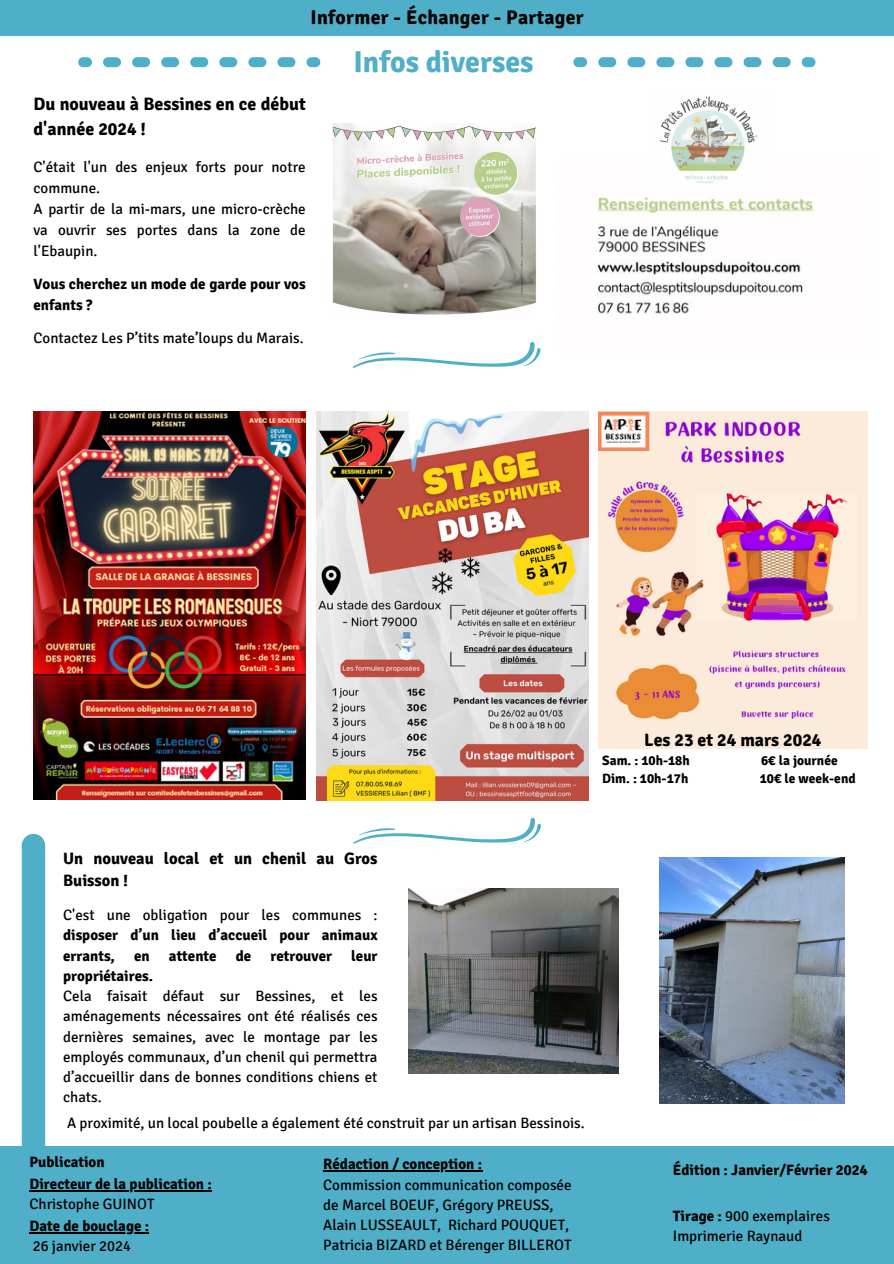
<style>
.page{position:relative;width:894px;height:1264px;background:#fff}
.page>*{position:absolute;margin:0;border:0;box-sizing:border-box;transform-origin:0 0}
.t1{font:700 30px "Signika";color:#4fafc8}
.t2{font:700 19.8px "Signika";letter-spacing:.015em;color:#000}
.t3{font:700 18px/24.8px "Signika";color:#000}
.t4{font:700 16.5px/22.5px "Signika";color:#000}
.t5{font:15px/20.2px "Signika";color:#000}
.t6{font:700 15px/20.2px "Signika";color:#000}
.t7{font:700 13.5px "Signika";color:#000}
.s1{font-weight:400}
.s2{font-weight:700}
</style>
<div class="page">
<div style="left:0;top:0;width:893px;height:36px;background:#4fafc8"></div>
<div style="left:306px;top:57px;width:14px;height:10px;background:#4fafc8;border-radius:5px"></div>
<svg style="left:103px;top:57px;width:192px;height:10px"></svg>
<div style="left:78px;top:57px;width:14px;height:10px;background:#4fafc8;border-radius:5px"></div>
<div style="left:801px;top:57px;width:14px;height:10px;background:#4fafc8;border-radius:5px"></div>
<svg style="left:598px;top:57px;width:192px;height:10px"></svg>
<div style="left:573px;top:57px;width:14px;height:10px;background:#4fafc8;border-radius:5px"></div>
<svg style="left:353px;top:817px;width:188px;height:26px"></svg>
<div style="left:22px;top:833px;width:23px;height:352px;background:#4fafc8;border-radius:12px"></div>
<div style="left:0;top:1146px;width:448px;height:117px;background:#4fafc8"></div>
<div style="left:438px;top:1146px;width:455px;height:117px;background:#4fafc8"></div>
<img style="left:333px;top:123px;width:203px;height:192px">
<svg style="left:353px;top:342px;width:188px;height:26px"></svg>
<img style="left:33px;top:411px;width:273px;height:388px">
<img style="left:598px;top:411px;width:269px;height:337px">
<img style="left:316px;top:411px;width:272px;height:389px">
<img style="left:408px;top:888px;width:210px;height:184px">
<img style="left:597px;top:196px;width:217px;height:118px">
<img style="left:659px;top:96px;width:99px;height:88px">
<img style="left:659px;top:857px;width:184px;height:246px">
<hr style="left:29px;top:1190px;width:183px;height:1px;background:#000">
<hr style="left:29px;top:1232px;width:120px;height:1px;background:#000">
<hr style="left:323px;top:1170px;width:159px;height:1px;background:#000">
<img style="left:598px;top:411px;width:51px;height:39px">
<h4 class="t2" style="left:310px;top:5px;width:275px">Informer - Échanger - Partager</h4>
<p class="t3" style="left:33px;top:92px;width:274px">Du nouveau à Bessines en ce début d'année 2024 !</p>
<p class="t5" style="left:33px;top:156px;width:274px;line-height:21px">C'était l'un des enjeux forts pour notre commune.<br>A partir de la mi-mars, une micro-crèche va ouvrir ses portes dans la zone de l'Ebaupin.</p>
<p class="t6" style="left:33px;top:273px;width:274px;line-height:21px">Vous cherchez un mode de garde pour vos enfants ?</p>
<p class="t5" style="left:33px;top:328px;width:271px">Contactez Les P’tits mate’loups du Marais.</p>
<p class="t1" style="left:353px;top:44px;width:181px">Infos diverses</p>
<h3 class="t3" style="left:644px;top:727px;width:179px">Les 23 et 24 mars 2024</h3>
<h4 class="t7" style="left:602px;top:752px;width:89px">Sam. : 10h-18h</h4>
<p class="t7" style="left:761px;top:752px;width:78px">6€ la journée</p>
<p class="t7" style="left:602px;top:770px;width:88px">Dim. : 10h-17h</p>
<p class="t7" style="left:759px;top:770px;width:97px">10€ le week-end</p>
<p class="t4" style="left:63px;top:847px;width:316px">Un nouveau local et un chenil au Gros<br>Buisson !</p>
<p class="t6" style="left:63px;top:905px;width:316px;text-align:justify"><span class="s1">C'est une obligation pour les communes : </span>disposer d’un lieu d’accueil pour animaux errants,</p>
<p class="t6" style="left:134px;top:945px;width:17px">en</p>
<p class="t6" style="left:169px;top:945px;width:49px">attente</p>
<p class="t6" style="left:236px;top:945px;width:17px">de</p>
<p class="t6" style="left:270px;top:945px;width:63px">retrouver</p>
<p class="t6" style="left:351px;top:945px;width:28px">leur</p>
<p class="t5" style="left:63px;top:965px;width:316px"><span class="s2">propriétaires.<br></span>Cela faisait défaut sur Bessines, et les aménagements nécessaires ont été réalisés ces dernières semaines, avec le montage par les employés communaux, d’un chenil qui permettra d’accueillir dans de bonnes conditions chiens et chats.</p>
<p class="t5" style="left:67px;top:1112px;width:519px">A proximité, un local poubelle a également été construit par un artisan Bessinois.</p>
<p class="t6" style="left:29px;top:1152px;width:77px">Publication</p>
<p class="t6" style="left:29px;top:1174px;width:184px">Directeur de la publication :<br><span class="s1">Christophe GUINOT</span></p>
<p class="t6" style="left:29px;top:1216px;width:121px">Date de bouclage :<br><span class="s1">26 janvier 2024</span></p>
<p class="t5" style="left:323px;top:1154px;width:250px"><span class="s2">Rédaction / conception :<br></span>Commission communication composée de Marcel BOEUF, Grégory PREUSS, Alain LUSSEAULT, Richard POUQUET, Patricia BIZARD et Bérenger BILLEROT</p>
<p class="t6" style="left:672px;top:1159px;width:196px">Édition : Janvier/Février 2024</p>
<p class="t5" style="left:672px;top:1206px;width:158px"><span class="s2">Tirage :</span> 900 exemplaires<br>Imprimerie Raynaud</p>
</div>
